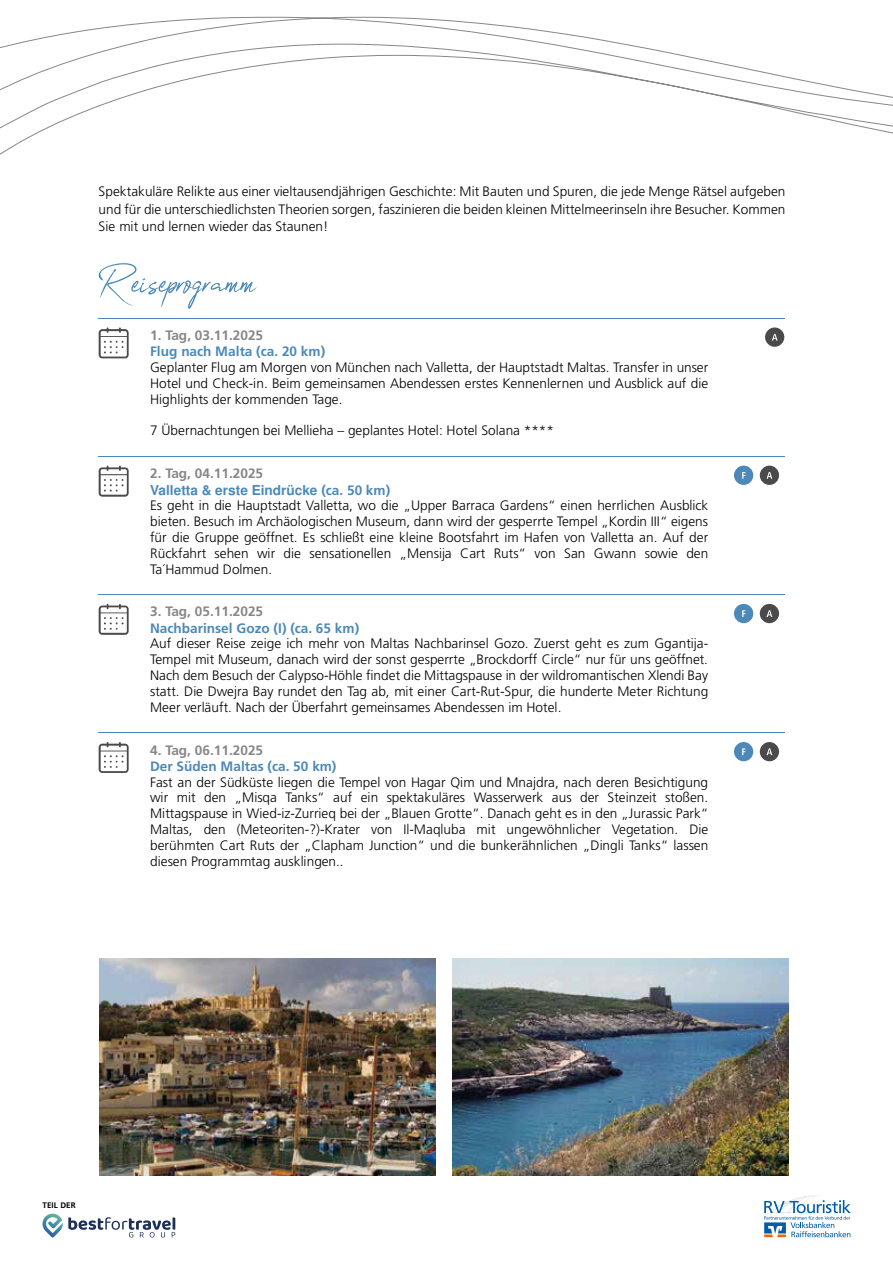
<style>
.page{position:relative;width:893px;height:1263px;background:#fff}
.page>*{position:absolute;margin:0;border:0;box-sizing:border-box;transform-origin:0 0}
.t1{font:53.1px "One Signature";color:#4c89b8}
.t2{font:300 13.65px/15.8px "Frutiger LT Std";letter-spacing:.005em;color:#000;text-align:justify}
.t3{font:700 13.65px "Frutiger LT Std";letter-spacing:.005em;color:#4c89b8}
.t4{font:700 13.65px "Frutiger LT Std";letter-spacing:.005em;color:#878787}
.t5{font:700 13.65px "Helvetica";color:#4c89b8}
.t6{font:700 8.1px "Frutiger LT Pro";letter-spacing:.01em;color:#000}
.s1{font-family:"Frutiger LT Std"}
</style>
<div class="page">
<hr style="left:99px;top:318px;width:51px;height:1px;background:#4c89b8">
<hr style="left:151px;top:318px;width:557px;height:1px;background:#4c89b8">
<svg style="left:708px;top:318px;width:77px;height:1px"></svg>
<hr style="left:99px;top:456px;width:51px;height:1px;background:#4c89b8">
<hr style="left:151px;top:456px;width:557px;height:1px;background:#4c89b8">
<svg style="left:708px;top:456px;width:77px;height:1px"></svg>
<hr style="left:99px;top:594px;width:51px;height:1px;background:#4c89b8">
<hr style="left:151px;top:594px;width:557px;height:1px;background:#4c89b8">
<svg style="left:708px;top:594px;width:77px;height:1px"></svg>
<hr style="left:99px;top:732px;width:51px;height:1px;background:#4c89b8">
<hr style="left:151px;top:732px;width:557px;height:1px;background:#4c89b8">
<svg style="left:708px;top:732px;width:77px;height:1px"></svg>
<svg style="left:99px;top:327px;width:30px;height:31px"></svg>
<svg style="left:765px;top:327px;width:19px;height:20px"></svg>
<svg style="left:99px;top:466px;width:30px;height:31px"></svg>
<svg style="left:734px;top:466px;width:19px;height:19px"></svg>
<svg style="left:760px;top:466px;width:19px;height:19px"></svg>
<svg style="left:99px;top:604px;width:30px;height:31px"></svg>
<svg style="left:734px;top:604px;width:19px;height:19px"></svg>
<svg style="left:760px;top:604px;width:19px;height:19px"></svg>
<svg style="left:99px;top:742px;width:30px;height:31px"></svg>
<svg style="left:734px;top:742px;width:19px;height:19px"></svg>
<svg style="left:760px;top:742px;width:19px;height:19px"></svg>
<img style="left:100px;top:959px;width:336px;height:217px">
<img style="left:453px;top:959px;width:336px;height:217px">
<svg style="left:43px;top:1214px;width:132px;height:23px"></svg>
<svg style="left:764px;top:1195px;width:86px;height:42px"></svg>
<svg style="left:0;top:17px;width:893px;height:138px"></svg>
<p class="t2" style="left:99px;top:184px;width:688px;line-height:17.4px">Spektakuläre Relikte aus einer vieltausendjährigen Geschichte: Mit Bauten und Spuren, die jede Menge Rätsel aufgeben und für die unterschiedlichsten Theorien sorgen, faszinieren die beiden kleinen Mittelmeerinseln ihre Besucher. Kommen Sie mit und lernen wieder das Staunen!</p>
<h1 class="t1" style="left:99px;top:259px;width:159px">Reiseprogramm</h1>
<p class="t4" style="left:150px;top:328px;width:114px">1. Tag, 03.11.2025</p>
<p class="t3" style="left:150px;top:344px;width:177px">Flug nach Malta (ca. 20 km)</p>
<p class="t2" style="left:150px;top:360px;width:560px">Geplanter Flug am Morgen von München nach Valletta, der Hauptstadt Maltas. Transfer in unser Hotel und Check-in. Beim gemeinsamen Abendessen erstes Kennenlernen und Ausblick auf die Highlights der kommenden Tage.</p>
<p class="t2" style="left:150px;top:423px;width:406px">7 Übernachtungen bei Mellieha – geplantes Hotel: Hotel Solana ****</p>
<p class="t4" style="left:150px;top:466px;width:114px">2. Tag, 04.11.2025</p>
<p class="t5" style="left:150px;top:482px;width:242px">Valletta &amp; erste Eindrücke <span class="s1">(ca. 50 km)</span></p>
<p class="t2" style="left:150px;top:498px;width:560px">Es geht in die Hauptstadt Valletta, wo die „Upper Barraca Gardens“ einen herrlichen Ausblick bieten. Besuch im Archäologischen Museum, dann wird der gesperrte Tempel „Kordin III“ eigens für die Gruppe geöffnet. Es schließt eine kleine Bootsfahrt im Hafen von Valletta an. Auf der Rückfahrt sehen wir die sensationellen „Mensija Cart Ruts“ von San Gwann sowie den Ta´Hammud Dolmen.</p>
<p class="t4" style="left:150px;top:604px;width:114px">3. Tag, 05.11.2025</p>
<p class="t3" style="left:150px;top:621px;width:211px">Nachbarinsel Gozo (I) (ca. 65 km)</p>
<p class="t2" style="left:150px;top:636px;width:560px">Auf dieser Reise zeige ich mehr von Maltas Nachbarinsel Gozo. Zuerst geht es zum Ggantija-Tempel mit Museum, danach wird der sonst gesperrte „Brockdorff Circle“ nur für uns geöffnet.<br>Nach dem Besuch der Calypso-Höhle findet die Mittagspause in der wildromantischen Xlendi Bay statt. Die Dwejra Bay rundet den Tag ab, mit einer Cart-Rut-Spur, die hunderte Meter Richtung Meer verläuft. Nach der Überfahrt gemeinsames Abendessen im Hotel.</p>
<p class="t4" style="left:150px;top:742px;width:114px">4. Tag, 06.11.2025</p>
<p class="t3" style="left:150px;top:759px;width:188px">Der Süden Maltas (ca. 50 km)</p>
<p class="t2" style="left:150px;top:775px;width:560px">Fast an der Südküste liegen die Tempel von Hagar Qim und Mnajdra, nach deren Besichtigung wir mit den „Misqa Tanks“ auf ein spektakuläres Wasserwerk aus der Steinzeit stoßen.<br>Mittagspause in Wied-iz-Zurrieq bei der „Blauen Grotte“. Danach geht es in den „Jurassic Park“ Maltas, den (Meteoriten-?)-Krater von Il-Maqluba mit ungewöhnlicher Vegetation. Die berühmten Cart Ruts der „Clapham Junction“ und die bunkerähnlichen „Dingli Tanks“ lassen diesen Programmtag ausklingen..</p>
<p class="t6" style="left:43px;top:1200px;width:35px">TEIL DER</p>
</div>
